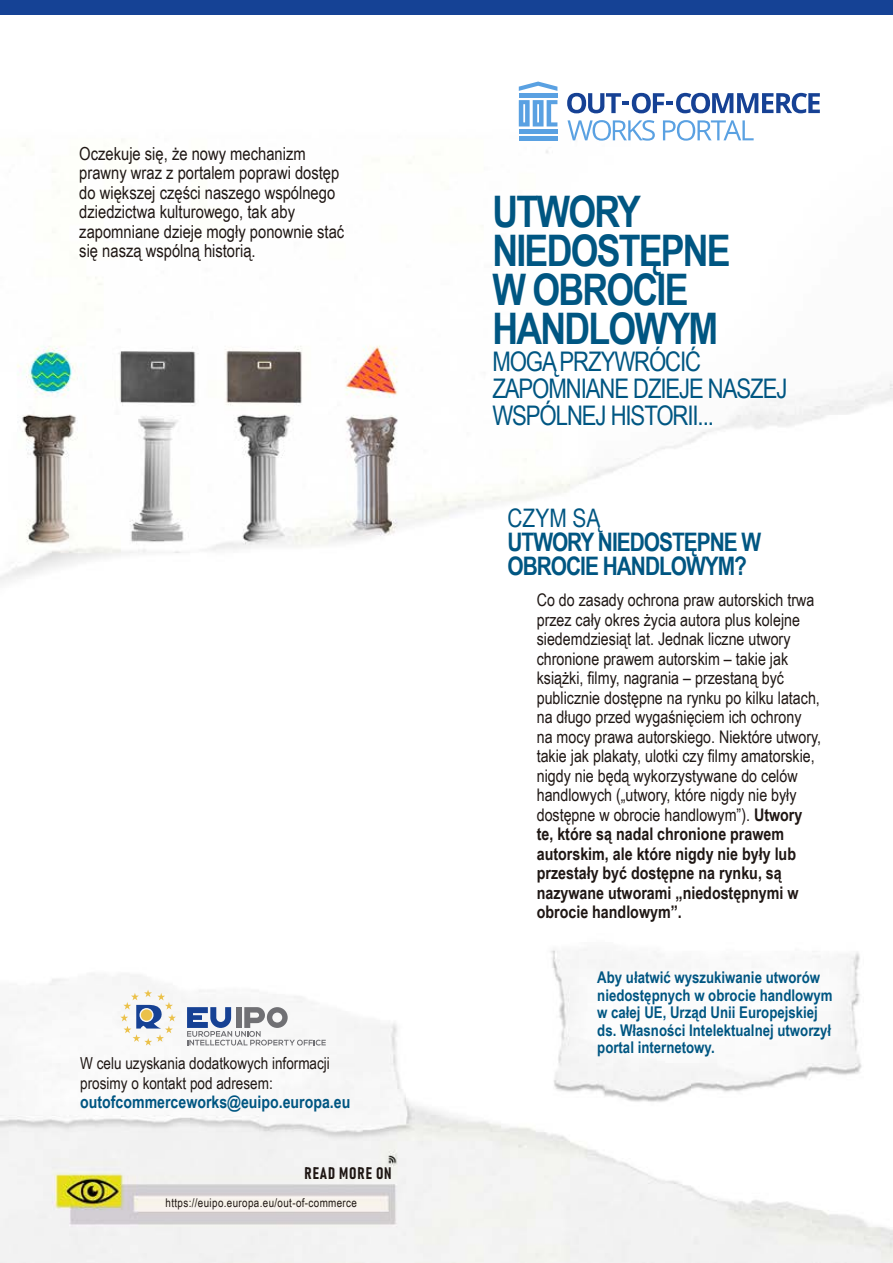
<style>
.page{position:relative;width:893px;height:1263px;background:#fff}
.page>*{position:absolute;margin:0;border:0;box-sizing:border-box;transform-origin:0 0}
.t1{font:700 43.5px/39px "Arial Narrow";letter-spacing:-.04em;color:#005682}
.t2{font:27px/27px "Arial Narrow";letter-spacing:-.04em;color:#005682}
.t3{font:700 25.5px/24px "Arial Narrow";letter-spacing:-.04em;color:#005682}
.t4{font:25.5px "Arial Narrow";color:#005682}
.t5{font:18px/19.5px "Arial Narrow";color:#1f1714}
.t6{font:17.4px/19.5px "Arial Narrow";color:#1f1714}
.t7{font:700 17.25px "Arial Narrow";color:#005682}
.t8{font:16.5px/19.5px "Arial Narrow";color:#1f1714}
.t9{font:16.5px "Bahnschrift";letter-spacing:.05em;color:#1f1714}
.t10{font:700 16.2px/17.5px "Arial Narrow";color:#005682}
.t11{font:12px "Arial Narrow";letter-spacing:.03em;color:#1f1714}
.s1{font-weight:700}
</style>
<div class="page">
<img style="left:0;top:14px;width:893px;height:1249px">
<div style="left:0;top:0;width:893px;height:14px;background:#154295"></div>
<hr style="left:519px;top:129px;width:38px;height:4px;background:#5aa1e2">
<hr style="left:519px;top:136px;width:38px;height:4px;background:#5aa1e2">
<hr style="left:519px;top:93px;width:38px;height:4px;background:#5aa1e2">
<svg style="left:519px;top:82px;width:38px;height:9px"></svg>
<svg style="left:519px;top:100px;width:38px;height:26px"></svg>
<svg style="left:567px;top:93px;width:253px;height:20px"></svg>
<svg style="left:567px;top:120px;width:88px;height:21px"></svg>
<svg style="left:663px;top:120px;width:91px;height:21px"></svg>
<svg style="left:120px;top:989px;width:56px;height:56px"></svg>
<svg style="left:187px;top:1007px;width:139px;height:38px"></svg>
<p class="t5" style="left:79px;top:143px;width:266px">Oczekuje się, że nowy mechanizm prawny wraz z portalem poprawi dostęp do większej części naszego wspólnego dziedzictwa kulturowego, tak aby zapomniane dzieje mogły ponownie stać się naszą wspólną historią.</p>
<p class="t8" style="left:80px;top:1053px;width:251px">W celu uzyskania dodatkowych informacji prosimy o kontakt pod adresem:</p>
<p class="t7" style="left:80px;top:1089px;width:272px">outofcommerceworks@euipo.europa.eu</p>
<p class="t9" style="left:305px;top:1163px;width:89px">READ MORE ON</p>
<p class="t11" style="left:166px;top:1193px;width:193px">https://euipo.europa.eu/out-of-commerce</p>
<h1 class="t1" style="left:492px;top:190px;width:240px">UTWORY<br>NIEDOSTĘPNE<br>W OBROCIE<br>HANDLOWYM</h1>
<h2 class="t2" style="left:492px;top:347px;width:297px">MOGĄ PRZYWRÓCIĆ<br>ZAPOMNIANE DZIEJE NASZEJ<br>WSPÓLNEJ HISTORII...</h2>
<h3 class="t4" style="left:507px;top:499px;width:94px">CZYM SĄ</h3>
<h3 class="t3" style="left:507px;top:528px;width:255px">UTWORY NIEDOSTĘPNE W<br>OBROCIE HANDLOWYM?</h3>
<p class="t6" style="left:537px;top:590px;width:286px">Co do zasady ochrona praw autorskich trwa przez cały okres życia autora plus kolejne siedemdziesiąt lat. Jednak liczne utwory chronione prawem autorskim – takie jak książki, filmy, nagrania – przestaną być publicznie dostępne na rynku po kilku latach, na długo przed wygaśnięciem ich ochrony na mocy prawa autorskiego. Niektóre utwory, takie jak plakaty, ulotki czy filmy amatorskie, nigdy nie będą wykorzystywane do celów handlowych („utwory, które nigdy nie były dostępne w obrocie handlowym”). <span class="s1">Utwory te, które są nadal chronione prawem autorskim, ale które nigdy nie były lub przestały być dostępne na rynku, są nazywane utworami „niedostępnymi w obrocie handlowym”.</span></p>
<p class="t10" style="left:597px;top:968px;width:237px">Aby ułatwić wyszukiwanie utworów niedostępnych w obrocie handlowym w całej UE, Urząd Unii Europejskiej ds. Własności Intelektualnej utworzył portal internetowy.</p>
</div>
